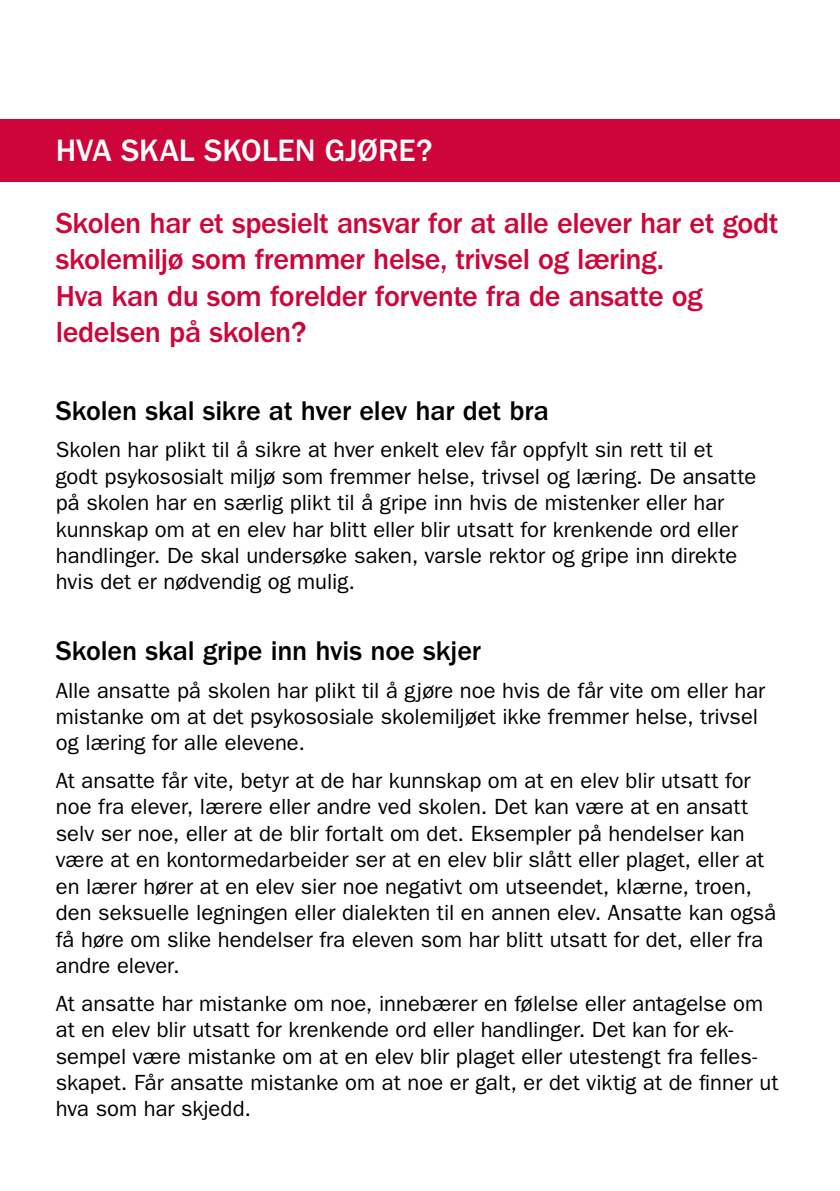
<style>
.page{position:relative;width:840px;height:1191px;background:#fff}
.page>*{position:absolute;margin:0;border:0;box-sizing:border-box;transform-origin:0 0}
.t1{font:500 32px "Franklin Gothic";color:#fff}
.t2{font:500 30px/36px "Franklin Gothic";letter-spacing:-.015em;color:#ce0538}
.t3{font:500 28px "Franklin Gothic";letter-spacing:-.005em;color:#000}
.t4{font:22px/26.4px "Franklin Gothic";color:#000}
</style>
<div class="page">
<div style="left:0;top:119px;width:839px;height:62px;background:#ce0538"></div>
<h1 class="t1" style="left:56px;top:132px;width:378px">Hva skal skolen gjøre?</h1>
<h2 class="t2" style="left:56px;top:206px;width:723px">Skolen har et spesielt ansvar for at alle elever har et godt skolemiljø som fremmer helse, trivsel og læring.<br>Hva kan du som forelder forvente fra de ansatte og ledelsen på skolen?</h2>
<p class="t3" style="left:56px;top:395px;width:494px">Skolen skal sikre at hver elev har det bra</p>
<p class="t4" style="left:56px;top:437px;width:701px">Skolen har plikt til å sikre at hver enkelt elev får oppfylt sin rett til et godt psykososialt miljø som fremmer helse, trivsel og læring. De ansatte på skolen har en særlig plikt til å gripe inn hvis de mistenker eller har kunnskap om at en elev har blitt eller blir utsatt for krenkende ord eller handlinger. De skal undersøke saken, varsle rektor og gripe inn direkte hvis det er nødvendig og mulig.</p>
<p class="t3" style="left:56px;top:635px;width:426px">Skolen skal gripe inn hvis noe skjer</p>
<p class="t4" style="left:56px;top:677px;width:710px">Alle ansatte på skolen har plikt til å gjøre noe hvis de får vite om eller har mistanke om at det psykososiale skolemiljøet ikke fremmer helse, trivsel og læring for alle elevene.</p>
<p class="t4" style="left:56px;top:767px;width:721px">At ansatte får vite, betyr at de har kunnskap om at en elev blir utsatt for noe fra elever, lærere eller andre ved skolen. Det kan være at en ansatt selv ser noe, eller at de blir fortalt om det. Eksempler på hendelser kan være at en kontormedarbeider ser at en elev blir slått eller plaget, eller at en lærer hører at en elev sier noe negativt om utseendet, klærne, troen, den seksuelle legningen eller dialekten til en annen elev. Ansatte kan også få høre om slike hendelser fra eleven som har blitt utsatt for det, eller fra andre elever.</p>
<p class="t4" style="left:56px;top:990px;width:724px">At ansatte har mistanke om noe, innebærer en følelse eller antagelse om at en elev blir utsatt for krenkende ord eller handlinger. Det kan for ek&shy;sempel være mistanke om at en elev blir plaget eller utestengt fra felles&shy;skapet. Får ansatte mistanke om at noe er galt, er det viktig at de finner ut hva som har skjedd.</p>
</div>
